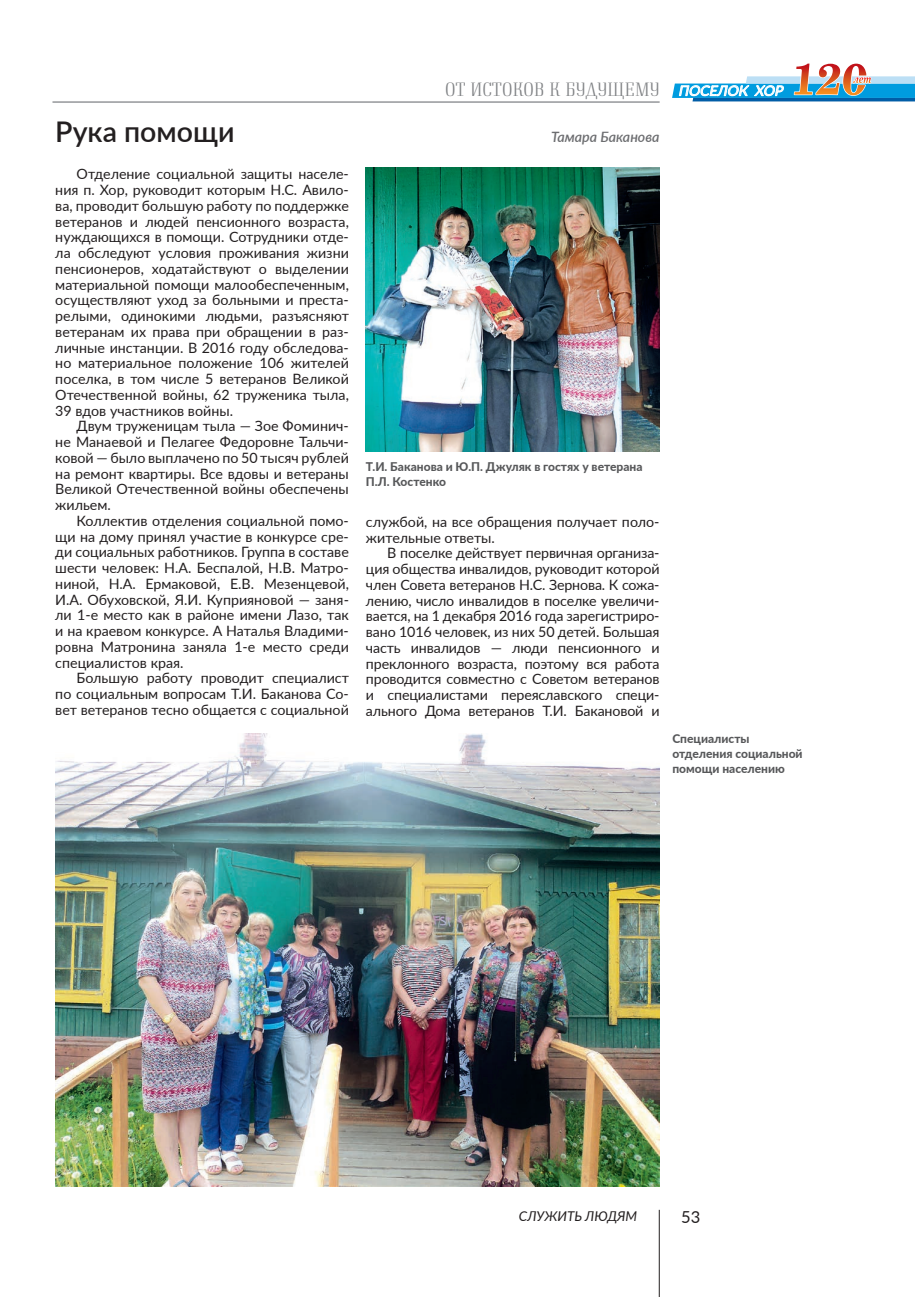
<style>
.page{position:relative;width:915px;height:1297px;background:#fff}
.page>*{position:absolute;margin:0;border:0;box-sizing:border-box;transform-origin:0 0}
.t1{font:600 28.5px "Lato";color:#231f20}
.t2{font:16.5px "Lato";color:#231f20}
.t3{font:15.6px "Neumann";color:#808285}
.t4{font:14.25px/15.8px "Lato";color:#231f20;text-align:justify}
.t5{font:italic 600 14.25px "Lato";color:#6c6d70}
.t6{font:italic 13.95px "Lato";color:#fff}
.t7{font:italic 13.5px "Lato";color:#231f20}
.t8{font:800 12px/15px "Lato";color:#57585a}
</style>
<div class="page">
<hr style="left:52px;top:101px;width:607px;height:2px;background:#95979a">
<img style="left:55px;top:733px;width:604px;height:453px">
<img style="left:366px;top:168px;width:293px;height:283px">
<svg style="left:672px;top:63px;width:242px;height:38px"></svg>
<hr style="left:658px;top:1210px;width:1px;height:87px;background:#231f20">
<p class="t3" style="left:444px;top:77px;width:216px">ОТ ИСТОКОВ К БУДУЩЕМУ</p>
<h1 class="t1" style="left:55px;top:111px;width:181px">Рука помощи</h1>
<p class="t5" style="left:551px;top:126px;width:110px">Тамара Баканова</p>
<p class="t4" style="left:55px;top:166px;width:295px;text-indent:21px">Отделение социальной защиты населе&shy;ния п. Хор, руководит которым Н.С. Авило&shy;ва, проводит большую работу по поддержке ветеранов и людей пенсионного возраста, нуждающихся в помощи. Сотрудники отде&shy;ла обследуют условия проживания жизни пенсионеров, ходатайствуют о выделении материальной помощи малообеспеченным, осуществляют уход за больными и преста&shy;релыми, одинокими людьми, разъясняют ветеранам их права при обращении в раз&shy;личные инстанции. В 2016 году обследова&shy;но материальное положение 106 жителей поселка, в том числе 5 ветеранов Великой Отечественной войны, 62 труженика тыла, 39 вдов участников войны.</p>
<p class="t4" style="left:55px;top:418px;width:295px;text-indent:21px">Двум труженицам тыла — Зое Фоминич&shy;не Манаевой и Пелагее Федоровне Тальчи&shy;ковой — было выплачено по 50 тысяч рублей на ремонт квартиры. Все вдовы и ветераны Великой Отечественной войны обеспечены жильем.</p>
<p class="t4" style="left:55px;top:512px;width:295px;text-indent:21px">Коллектив отделения социальной помо&shy;щи на дому принял участие в конкурсе сре&shy;ди социальных работников. Группа в составе шести человек: Н.А. Беспалой, Н.В. Матро&shy;ниной, Н.А. Ермаковой, Е.В. Мезенцевой, И.А. Обуховской, Я.И. Куприяновой — заня&shy;ли 1-е место как в районе имени Лазо, так и на краевом конкурсе. А Наталья Владими&shy;ровна Матронина заняла 1-е место среди специалистов края.</p>
<p class="t4" style="left:55px;top:670px;width:295px;text-indent:21px">Большую работу проводит специалист по социальным вопросам Т.И. Баканова Со&shy;вет ветеранов тесно общается с социальной</p>
<p class="t8" style="left:366px;top:459px;width:278px">Т.И. Баканова и Ю.П. Джуляк в гостях у ветерана<br>П.Л. Костенко</p>
<p class="t4" style="left:366px;top:513px;width:295px">службой, на все обращения получает поло&shy;жительные ответы.</p>
<p class="t4" style="left:366px;top:545px;width:295px;text-indent:21px">В поселке действует первичная организа&shy;ция общества инвалидов, руководит которой член Совета ветеранов Н.С. Зернова. К сожа&shy;лению, число инвалидов в поселке увеличи&shy;вается, на 1 декабря 2016 года зарегистриро&shy;вано 1016 человек, из них 50 детей. Большая часть инвалидов — люди пенсионного и преклонного возраста, поэтому вся работа проводится совместно с Советом ветеранов и специалистами переяславского специ&shy;ального Дома ветеранов Т.И. Бакановой и</p>
<p class="t6" style="left:678px;top:81px;width:109px">Поселок Хор</p>
<p class="t8" style="left:672px;top:731px;width:132px">Специалисты отделения социальной помощи населению</p>
<p class="t7" style="left:518px;top:1206px;width:120px">служить людям</p>
<p class="t2" style="left:681px;top:1205px;width:21px">53</p>
</div>
